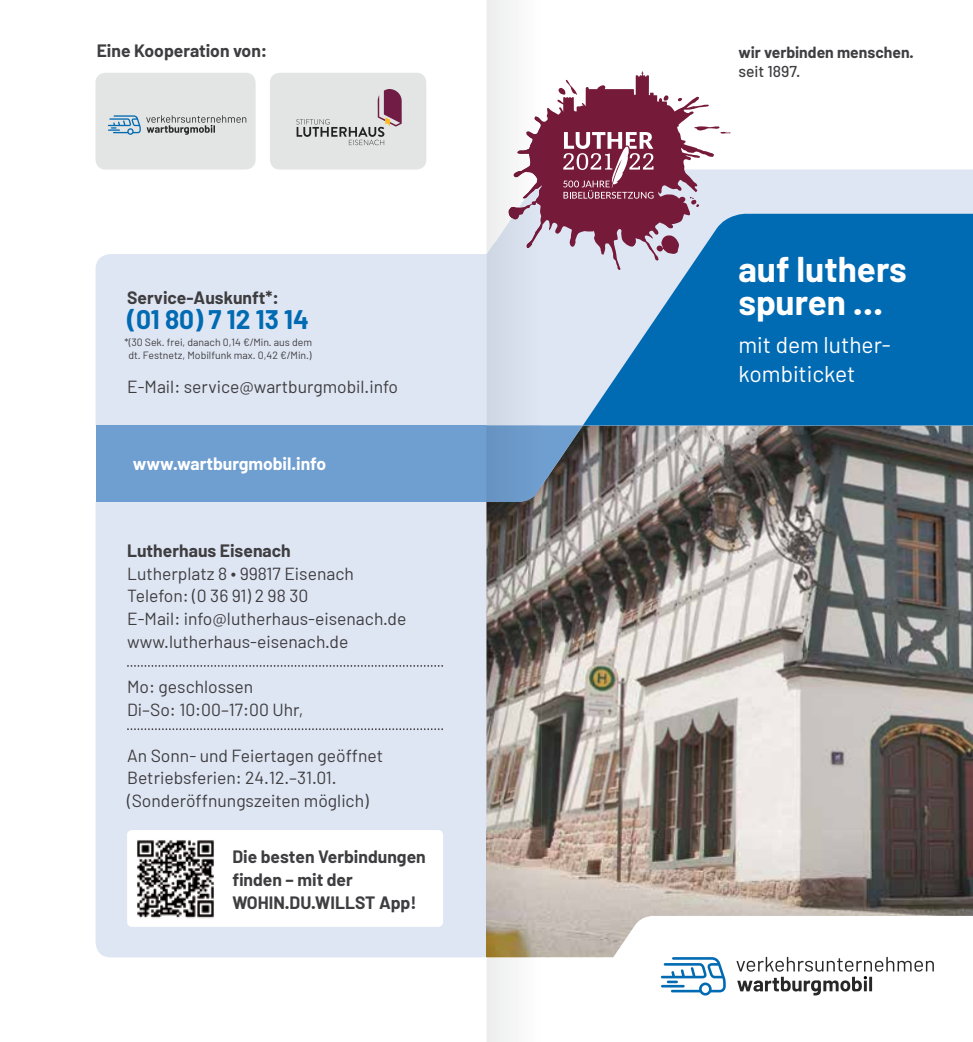
<style>
.page{position:relative;width:973px;height:1042px;background:#fff}
.page>*{position:absolute;margin:0;border:0;box-sizing:border-box;transform-origin:0 0}
.t1{font:700 35px/33.2px "Barlow";color:#fff}
.t2{font:700 26.25px "Barlow";color:#006ab3}
.t3{font:22.75px/29.8px "Barlow";color:#fff}
.t4{font:17.5px/22.8px "Barlow";color:#3e3d40}
.t5{font:700 17.5px/22.8px "Barlow";color:#3e3d40}
.t6{font:700 17.5px "Barlow";color:#fff}
.t7{font:700 15.75px "Barlow";color:#3e3d40}
.t8{font:500 15.75px "Barlow";color:#3e3d40}
.t9{font:10.5px/13.1px "Barlow";color:#3e3d40;text-align:center}
</style>
<div class="page">
<img style="left:542px;top:425px;width:430px;height:405px">
<img style="left:542px;top:830px;width:430px;height:127px">
<div style="left:730px;top:169px;width:242px;height:45px;background:#dfe6f3"></div>
<div style="left:653px;top:214px;width:319px;height:211px;background:#006ab3"></div>
<div style="left:95px;top:254px;width:391px;height:171px;background:#dfe6f3"></div>
<div style="left:95px;top:502px;width:391px;height:455px;background:#dfe6f3"></div>
<div style="left:95px;top:425px;width:391px;height:77px;background:#6f9ed0"></div>
<svg style="left:589px;top:916px;width:383px;height:79px"></svg>
<div style="left:95px;top:73px;width:160px;height:96px;background:#e3e4e4;border-radius:10px"></div>
<svg style="left:108px;top:115px;width:138px;height:20px"></svg>
<svg style="left:127px;top:665px;width:316px;height:2px"></svg>
<div style="left:127px;top:830px;width:316px;height:97px;background:#fff;border-radius:5px"></div>
<img style="left:137px;top:840px;width:77px;height:79px">
<div style="left:270px;top:73px;width:156px;height:96px;background:#e3e4e4;border-radius:10px"></div>
<svg style="left:296px;top:89px;width:105px;height:56px"></svg>
<svg style="left:546px;top:71px;width:184px;height:200px"></svg>
<svg style="left:127px;top:728px;width:316px;height:2px"></svg>
<svg style="left:486px;top:0;width:56px;height:1042px"></svg>
<svg style="left:486px;top:116px;width:167px;height:386px;background:#a9a3b7"></svg>
<p class="t5" style="left:97px;top:39px;width:172px">Eine Kooperation von:</p>
<p class="t5" style="left:127px;top:286px;width:153px">Service-Auskunft*:</p>
<h2 class="t2" style="left:127px;top:303px;width:183px">(01 80) 7 12 13 14</h2>
<p class="t9" style="left:124px;top:335px;width:189px">*(30 Sek. frei, danach 0,14 €/Min. aus dem dt. Festnetz, Mobilfunk max. 0,42 €/Min.)</p>
<p class="t4" style="left:127px;top:375px;width:272px">E-Mail: service@wartburgmobil.info</p>
<p class="t6" style="left:133px;top:453px;width:195px">www.wartburgmobil.info</p>
<p class="t5" style="left:127px;top:539px;width:165px">Lutherhaus Eisenach</p>
<p class="t4" style="left:127px;top:561px;width:281px">Lutherplatz 8 ∙ 99817 Eisenach<br>Telefon: (0 36 91) 2 98 30<br>E-Mail: info@lutherhaus-eisenach.de www.lutherhaus-eisenach.de</p>
<p class="t4" style="left:127px;top:675px;width:178px">Mo: geschlossen<br>Di–So: 10:00–17:00 Uhr,</p>
<p class="t4" style="left:127px;top:743px;width:257px">An Sonn- und Feier tagen geöffnet<br>Betriebs ferien: 24.12.–31.01. (Sonder öffnungs zeiten möglich)</p>
<p class="t5" style="left:232px;top:845px;width:195px">Die besten Verbindungen finden – mit der<br>WOHIN.DU.WILLST App!</p>
<p class="t7" style="left:738px;top:43px;width:177px">wir verbinden menschen.</p>
<p class="t8" style="left:738px;top:62px;width:64px">seit 1897.</p>
<h1 class="t1" style="left:738px;top:253px;width:170px">auf luthers spuren …</h1>
<h3 class="t3" style="left:738px;top:329px;width:154px">mit dem luther&shy;kombiticket</h3>
</div>
